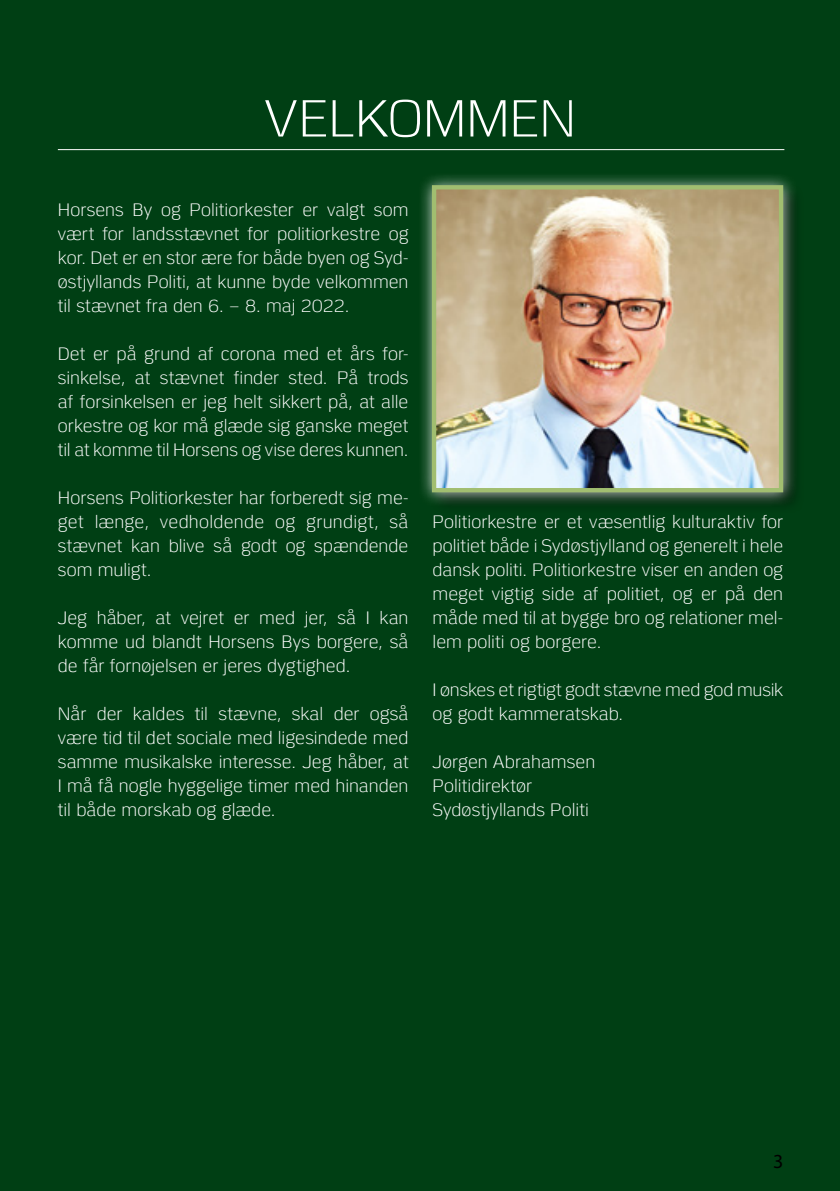
<style>
.page{position:relative;width:840px;height:1191px;background:#fff}
.page>*{position:absolute;margin:0;border:0;box-sizing:border-box;transform-origin:0 0}
.t1{font:300 52px "Politi";letter-spacing:-.005em;color:#fff}
.t2{font:20px "Myriad Pro";color:#000}
.t3{font:300 18px/24px "Politi";color:#fff;text-align:justify}
</style>
<div class="page">
<div style="left:0;top:0;width:839px;height:1191px;background:#003f14"></div>
<hr style="left:58px;top:149px;width:726px;height:1px;background:#fff">
<div style="left:428px;top:182px;width:375px;height:331px;background:#003b12"></div>
<div style="left:417px;top:171px;width:380px;height:335px;background:#fff;opacity:.75"></div>
<img style="left:436px;top:190px;width:341px;height:297px">
<div style="left:431px;top:185px;width:351px;height:307px;border:4px solid #a1be70"></div>
<h1 class="t1" style="left:264px;top:91px;width:313px">VELKOMMEN</h1>
<p class="t3" style="left:58px;top:198px;width:352px">Horsens By og Politiorkester er valgt som vært for landsstævnet for politiorkestre og kor. Det er en stor ære for både byen og Syd&shy;østjyllands Politi, at kunne byde velkommen til stævnet fra den 6. – 8. maj 2022.</p>
<p class="t3" style="left:58px;top:342px;width:352px">Det er på grund af corona med et års for&shy;sinkelse, at stævnet finder sted. På trods af forsinkelsen er jeg helt sikkert på, at alle orkestre og kor må glæde sig ganske meget til at komme til Horsens og vise deres kunnen.</p>
<p class="t3" style="left:58px;top:486px;width:352px">Horsens Politiorkester har forberedt sig me&shy;get længe, vedholdende og grundigt, så stævnet kan blive så godt og spændende som muligt.</p>
<p class="t3" style="left:58px;top:606px;width:352px">Jeg håber, at vejret er med jer, så I kan komme ud blandt Horsens Bys borgere, så de får fornøjelsen er jeres dygtighed.</p>
<p class="t3" style="left:58px;top:702px;width:352px">Når der kaldes til stævne, skal der også være tid til det sociale med ligesindede med samme musikalske interesse. Jeg håber, at I må få nogle hyggelige timer med hinanden til både morskab og glæde.</p>
<p class="t3" style="left:432px;top:510px;width:352px">Politiorkestre er et væsentlig kulturaktiv for politiet både i Sydøstjylland og generelt i hele dansk politi. Politiorkestre viser en anden og meget vigtig side af politiet, og er på den måde med til at bygge bro og relationer mel&shy;lem politi og borgere.</p>
<p class="t3" style="left:432px;top:678px;width:352px">I ønskes et rigtigt godt stævne med god musik og godt kammeratskab.</p>
<p class="t3" style="left:432px;top:750px;width:164px;text-align:left">Jørgen Abrahamsen<br>Politidirektør<br>Sydøstjyllands Politi</p>
<p class="t2" style="left:772px;top:1149px;width:12px">3</p>
</div>
